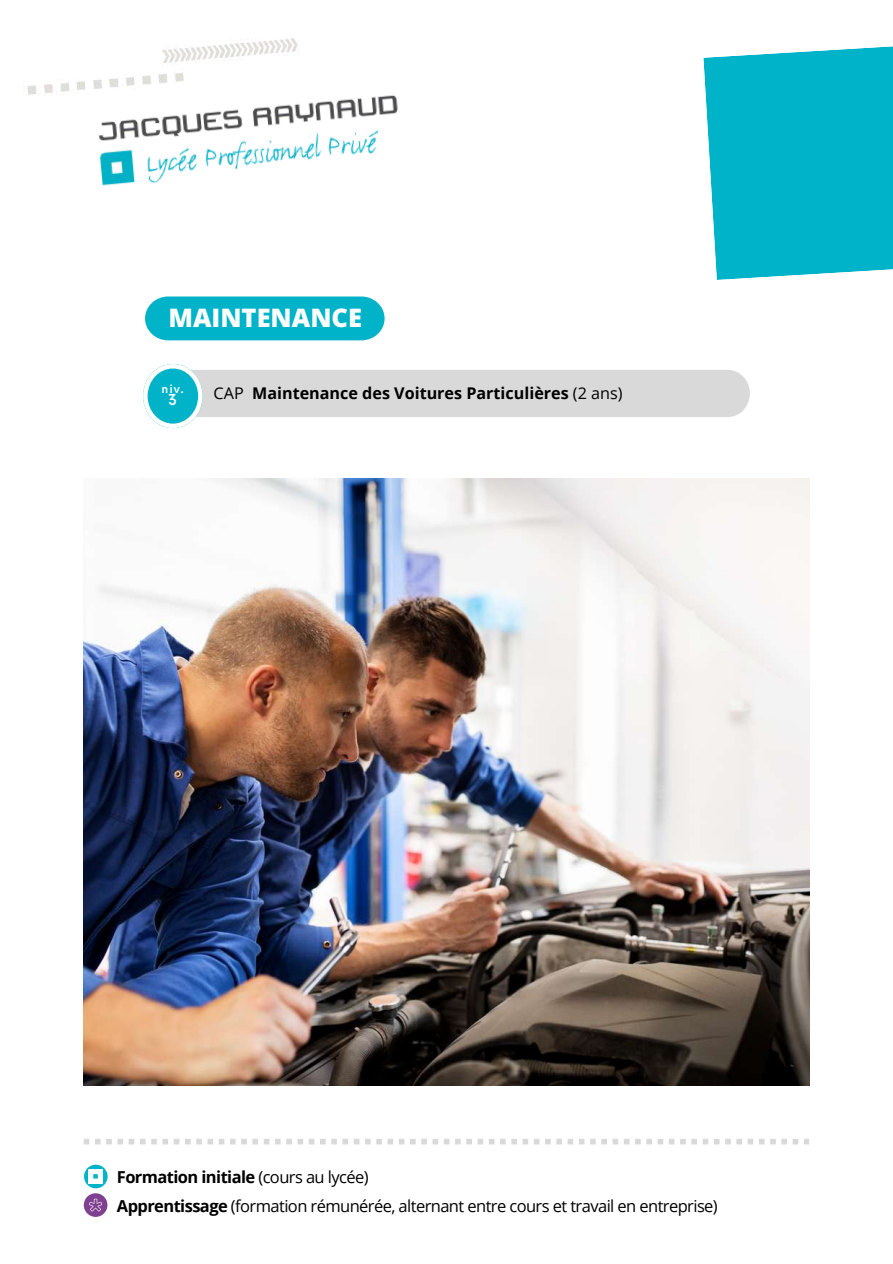
<style>
.page{position:relative;width:893px;height:1264px;background:#fff}
.page>*{position:absolute;margin:0;border:0;box-sizing:border-box;transform-origin:0 0}
.t1{font:800 25.5px "Open Sans";color:#fff}
.t2{font:16.5px/28.5px "Open Sans";letter-spacing:-.035em;color:#000}
.t3{font:700 16.2px "Open Sans";color:#000}
.t4{font:500 14.7px "Now";color:#fff}
.t5{font:500 11.7px "Now";color:#fff}
.s1{font-weight:400}
.s2{font-weight:700}
</style>
<div class="page">
<svg style="left:703px;top:46px;width:189px;height:234px;background:#16b9cc"></svg>
<div style="left:145px;top:296px;width:239px;height:44px;background:#01b3c8"></div>
<img style="left:27px;top:38px;width:271px;height:57px">
<img style="left:89px;top:90px;width:309px;height:96px">
<div style="left:148px;top:370px;width:601px;height:47px;background:#d9d9d9;border-radius:23px"></div>
<svg style="left:143px;top:364px;width:60px;height:64px"></svg>
<img style="left:84px;top:479px;width:725px;height:606px">
<svg style="left:84px;top:1139px;width:725px;height:5px"></svg>
<div style="left:84px;top:1193px;width:23px;height:23px;background:#7f408f;border-radius:50%"></div>
<svg style="left:89px;top:1198px;width:13px;height:13px"></svg>
<svg style="left:84px;top:1164px;width:24px;height:24px"></svg>
<svg style="left:89px;top:1169px;width:13px;height:14px"></svg>
<h1 class="t1" style="left:168px;top:300px;width:195px">MAINTENANCE</h1>
<p class="t5" style="left:161px;top:382px;width:24px">niv.</p>
<p class="t4" style="left:168px;top:392px;width:11px">3</p>
<p class="t3" style="left:214px;top:382px;width:410px"><span class="s1">CAP</span> Maintenance des Voitures Particulières <span class="s1">(2 ans)</span></p>
<p class="t2" style="left:117px;top:1162px;width:602px"><span class="s2">Formation initiale</span> (cours au lycée)<br><span class="s2">Apprentissage</span> (formation rémunérée, alternant entre cours et travail en entreprise)</p>
</div>
